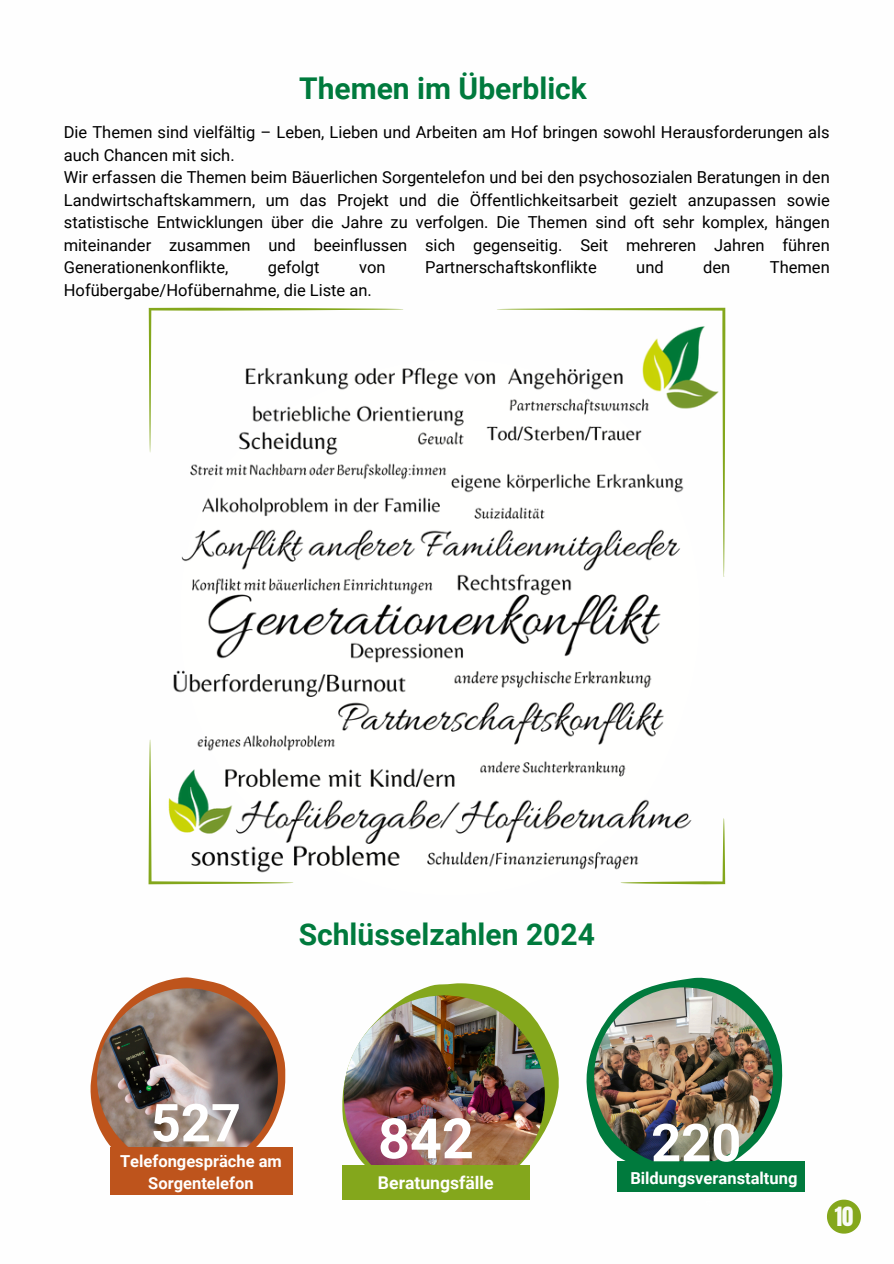
<style>
.page{position:relative;width:894px;height:1264px;background:#fff}
.page>*{position:absolute;margin:0;border:0;box-sizing:border-box;transform-origin:0 0}
.t1{font:700 55.8px "Roboto";color:#fff}
.t2{font:700 52.35px "Roboto";color:#fff}
.t3{font:700 30px "Roboto";color:#007a3d}
.t4{font:22.5px "Anton";color:#fafcf7}
.t5{font:700 17.55px "Roboto";color:#fffffe}
.t6{font:16.5px/22.5px "Roboto";color:#000}
.t7{font:700 16.5px/22.5px "Roboto";color:#fffffe;text-align:center}
.t8{font:700 16.5px "Roboto";color:#fff}
</style>
<div class="page">
<svg style="left:90px;top:977px;width:195px;height:169px"></svg>
<img style="left:97px;top:988px;width:181px;height:181px;border-radius:50%">
<div style="left:110px;top:1146px;width:182px;height:48px;background:#be541c"></div>
<svg style="left:342px;top:983px;width:217px;height:213px"></svg>
<img style="left:343px;top:995px;width:201px;height:201px;border-radius:50%">
<div style="left:342px;top:1165px;width:187px;height:34px;background:#84a71c"></div>
<svg style="left:586px;top:977px;width:196px;height:184px"></svg>
<img style="left:594px;top:987px;width:179px;height:179px;border-radius:50%">
<div style="left:617px;top:1161px;width:187px;height:30px;background:#007a3d"></div>
<img style="left:148px;top:315px;width:578px;height:570px">
<svg style="left:496px;top:308px;width:228px;height:268px"></svg>
<svg style="left:620px;top:818px;width:104px;height:66px"></svg>
<svg style="left:148px;top:739px;width:145px;height:145px"></svg>
<svg style="left:149px;top:308px;width:254px;height:144px"></svg>
<svg style="left:827px;top:1199px;width:33px;height:34px"></svg>
<h3 class="t3" style="left:299px;top:72px;width:289px">Themen im Überblick</h3>
<p class="t6" style="left:64px;top:121px;width:767px">Die Themen sind vielfältig – Leben, Lieben und Arbeiten am Hof bringen sowohl Herausforderungen als auch Chancen mit sich.</p>
<p class="t6" style="left:64px;top:166px;width:767px;text-align:justify">Wir erfassen die Themen beim Bäuerlichen Sorgentelefon und bei den psychosozialen Beratungen in den Landwirtschaftskammern, um das Projekt und die Öffentlichkeitsarbeit gezielt anzupassen sowie statistische Entwicklungen über die Jahre zu verfolgen. Die Themen sind oft sehr komplex, hängen miteinander zusammen und beeinflussen sich gegenseitig. Seit mehreren Jahren führen Generationenkonflikte,</p>
<p class="t6" style="left:268px;top:256px;width:53px">gefolgt</p>
<p class="t6" style="left:359px;top:256px;width:28px">von</p>
<p class="t6" style="left:425px;top:256px;width:173px">Partnerschaftskonflikte</p>
<p class="t6" style="left:636px;top:256px;width:29px">und</p>
<p class="t6" style="left:703px;top:256px;width:29px">den</p>
<p class="t6" style="left:769px;top:256px;width:61px">Themen</p>
<p class="t6" style="left:64px;top:279px;width:309px">Hofübergabe/Hofübernahme, die Liste an.</p>
<p class="t3" style="left:298px;top:917px;width:297px">Schlüsselzahlen 2024</p>
<p class="t2" style="left:151px;top:1092px;width:92px">527</p>
<p class="t7" style="left:120px;top:1149px;width:163px">Telefongespräche am<br>Sorgentelefon</p>
<p class="t1" style="left:378px;top:1106px;width:97px">842</p>
<h2 class="t5" style="left:378px;top:1172px;width:117px">Beratungsfälle</h2>
<p class="t2" style="left:651px;top:1112px;width:92px">220</p>
<h1 class="t8" style="left:630px;top:1168px;width:168px">Bildungsveranstaltung</h1>
<h1 class="t4" style="left:834px;top:1199px;width:20px">10</h1>
</div>
